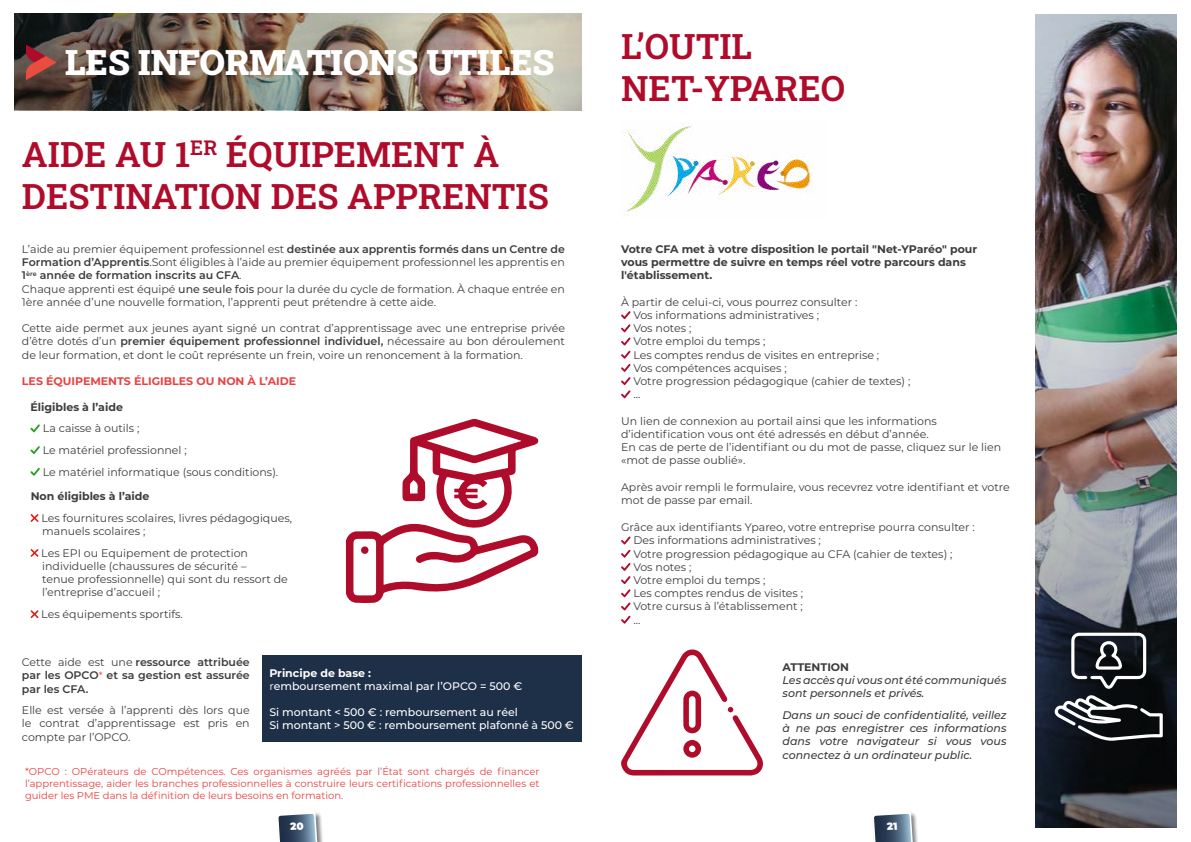
<style>
.page{position:relative;width:1191px;height:842px;background:#fff}
.page>*{position:absolute;margin:0;border:0;box-sizing:border-box;transform-origin:0 0}
.t1{font:35px/42px "Roboto Slab";color:#af0b2b}
.t2{font:35px "Roboto Slab";color:#fff}
.t3{font:11px/13.2px "Montserrat";color:#3c3c3b}
.t4{font:italic 500 11px/13.2px "Montserrat";color:#3c3c3b}
.t5{font:700 11px/13.2px "Montserrat";color:#3c3c3b}
.t6{font:500 11px/13.2px "Montserrat";color:#fff}
.t7{font:600 11px/13.2px "Montserrat";color:#3c3c3b;text-align:justify}
.t8{font:700 11px "Montserrat";color:#e84242}
.t9{font:10px/12px "Montserrat";color:#e84242;text-align:justify}
.s1{font-weight:600}
.s2{font-weight:500}
.s3{font-weight:400}
.s4{font-weight:400;font-size:10px;color:#e84242}
.s5{font-weight:700}
</style>
<div class="page">
<div style="left:871px;top:811px;width:49px;height:31px;background:#000;opacity:.5"></div>
<div style="left:276px;top:811px;width:49px;height:31px;background:#000;opacity:.5"></div>
<img style="left:1035px;top:14px;width:141px;height:814px">
<img style="left:14px;top:14px;width:567px;height:96px">
<svg style="left:30px;top:424px;width:10px;height:8px"></svg>
<svg style="left:30px;top:446px;width:10px;height:8px"></svg>
<svg style="left:30px;top:468px;width:10px;height:8px"></svg>
<svg style="left:31px;top:514px;width:7px;height:8px"></svg>
<svg style="left:31px;top:549px;width:7px;height:8px"></svg>
<svg style="left:31px;top:610px;width:7px;height:8px"></svg>
<svg style="left:621px;top:311px;width:9px;height:34px"></svg>
<svg style="left:621px;top:351px;width:9px;height:47px"></svg>
<svg style="left:621px;top:536px;width:9px;height:8px"></svg>
<svg style="left:621px;top:550px;width:9px;height:60px"></svg>
<svg style="left:621px;top:616px;width:9px;height:8px"></svg>
<img style="left:624px;top:126px;width:188px;height:90px">
<svg style="left:26px;top:45px;width:31px;height:35px"></svg>
<div style="left:262px;top:655px;width:319px;height:87px;background:#1e2f48"></div>
<svg style="left:346px;top:419px;width:192px;height:184px"></svg>
<svg style="left:621px;top:649px;width:142px;height:126px"></svg>
<svg style="left:1054px;top:633px;width:108px;height:108px"></svg>
<svg style="left:277px;top:812px;width:42px;height:30px"></svg>
<svg style="left:872px;top:812px;width:42px;height:30px"></svg>
<h1 class="t2" style="left:65px;top:38px;width:490px">LES INFORMATIONS UTILES</h1>
<h1 class="t1" style="left:22px;top:132px;width:528px">AIDE AU 1<sup>ER</sup> ÉQUIPEMENT À<br>DESTINATION DES APPRENTIS</h1>
<p class="t3" style="left:22px;top:242px;width:544px">L’aide au premier équipement professionnel est <span class="s1">destinée aux apprentis formés dans un Centre de Formation d’Apprentis</span>.Sont éligibles à l’aide au premier équipement professionnel les apprentis en <span class="s1">1</span><sup>ère</sup> <span class="s1">année de formation inscrits au CFA</span>.<br>Chaque apprenti est équipé <span class="s2">une seule fois</span> pour la durée du cycle de formation. À chaque entrée en 1ère année d’une nouvelle formation, l’apprenti peut prétendre à cette aide.</p>
<p class="t3" style="left:22px;top:321px;width:544px;text-align:justify">Cette aide permet aux jeunes ayant signé un contrat d’apprentissage avec une entreprise privée d’être dotés d’un <span class="s1">premier équipement professionnel individuel,</span> nécessaire au bon déroulement de leur formation, et dont le coût représente un frein, voire un renoncement à la formation.</p>
<p class="t8" style="left:22px;top:373px;width:276px">LES ÉQUIPEMENTS ÉLIGIBLES OU NON À L’AIDE</p>
<p class="t5" style="left:30px;top:400px;width:94px">Éligibles à l’aide</p>
<p class="t3" style="left:43px;top:417px;width:237px;line-height:21.7px">La caisse à outils ;<br>Le matériel professionnel ;<br>Le matériel informatique (sous conditions).</p>
<p class="t5" style="left:31px;top:489px;width:120px">Non éligibles à l’aide</p>
<p class="t3" style="left:42px;top:511px;width:252px">Les fournitures scolaires, livres pédagogiques, manuels scolaires ;</p>
<p class="t3" style="left:41px;top:546px;width:248px">Les EPI ou Equipement de protection individuelle (chaussures de sécurité –<br>tenue professionnelle) qui sont du ressort de l’entreprise d’accueil ;</p>
<p class="t3" style="left:41px;top:607px;width:143px">Les équipements sportifs.</p>
<p class="t7" style="left:22px;top:655px;width:229px"><span class="s3">Cette aide est une</span> ressource attribuée par les OPCO<span class="s4">*</span> et sa gestion est assurée par les CFA.</p>
<p class="t3" style="left:22px;top:703px;width:229px;text-align:justify">Elle est versée à l’apprenti dès lors que le contrat d’apprentissage est pris en compte par l’OPCO.</p>
<p class="t9" style="left:25px;top:765px;width:516px">*OPCO : OPérateurs de COmpétences. Ces organismes agréés par l’État sont chargés de financer l’apprentissage, aider les branches professionnelles à construire leurs certifications professionnelles et guider les PME dans la définition de leurs besoins en formation.</p>
<p class="t6" style="left:269px;top:666px;width:254px"><span class="s5">Principe de base :<br></span><span class="s3">r</span>emboursement maximal par l’OPCO = 500 €</p>
<p class="t6" style="left:269px;top:705px;width:306px">Si montant &lt; 500 € : remboursement au réel<br>Si montant &gt; 500 € : remboursement plafonné à 500 €</p>
<h1 class="t1" style="left:621px;top:25px;width:225px">L’OUTIL<br>NET-YPAREO</h1>
<p class="t5" style="left:621px;top:242px;width:358px">Votre CFA met à votre disposition le portail "Net-YParéo" pour vous permettre de suivre en temps réel votre parcours dans l'établissement.</p>
<p class="t3" style="left:633px;top:295px;width:279px;text-indent:-12px">À partir de celui-ci, vous pourrez consulter :<br>Vos informations administratives ;<br>Vos notes ;<br>Votre emploi du temps ;<br>Les comptes rendus de visites en entreprise ;<br>Vos compétences acquises ;<br>Votre progression pédagogique (cahier de textes) ; ...</p>
<p class="t3" style="left:621px;top:414px;width:382px">Un lien de connexion au portail ainsi que les informations d’identification vous ont été adressés en début d’année.<br>En cas de perte de l’identifiant ou du mot de passe, cliquez sur le lien «mot de passe oublié».</p>
<p class="t3" style="left:621px;top:480px;width:390px">Après avoir rempli le formulaire, vous recevrez votre identifiant et votre mot de passe par email.</p>
<p class="t3" style="left:633px;top:520px;width:343px;text-indent:-12px">Grâce aux identifiants Ypareo, votre entreprise pourra consulter :<br>Des informations administratives ;<br>Votre progression pédagogique au CFA (cahier de textes) ;<br>Vos notes ;<br>Votre emploi du temps ;<br>Les comptes rendus de visites ;<br>Votre cursus à l’établissement ;<br>...</p>
<p class="t5" style="left:782px;top:660px;width:68px">ATTENTION</p>
<p class="t4" style="left:782px;top:673px;width:225px">Les accès qui vous ont été communiqués sont personnels et privés.</p>
<p class="t4" style="left:782px;top:708px;width:225px;text-align:justify">Dans un souci de confidentialité, veillez à ne pas enregistrer ces informations dans votre navigateur si vous vous connectez à un ordinateur public.</p>
</div>
